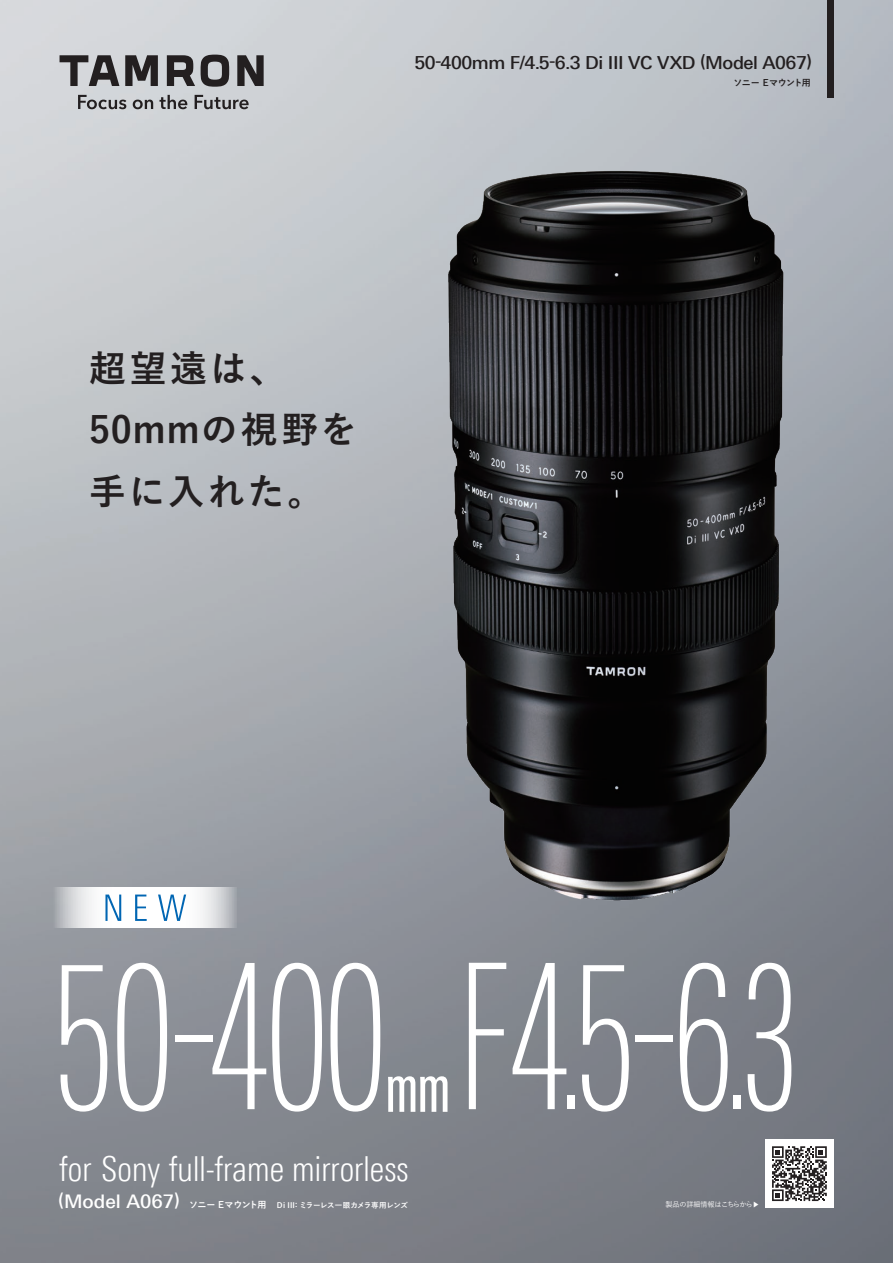
<style>
.page{position:relative;width:893px;height:1263px;background:#fff}
.page>*{position:absolute;margin:0;border:0;box-sizing:border-box;transform-origin:0 0}
.t1{font:100 202.5px "Linotype Univers 210 Cm";letter-spacing:-.025em;color:#fff}
.t2{font:700 36.75px/61.5px "Yu Go";letter-spacing:.08em;color:#231f20}
.t3{font:300 34.5px "Linotype Univers 320 Cn";letter-spacing:-.015em;color:#fff}
.t4{font:500 18.75px "Linotype Univers 530";color:#fff}
.t5{font:500 18px "Linotype Univers 530";letter-spacing:-.025em;color:#231f20}
.t6{font:700 9px "Yu Go";letter-spacing:-.055em;color:#fff}
.t7{font:700 9px "Yu Go";letter-spacing:-.055em;color:#231f20}
.t8{font:700 7.5px "Yu Go";letter-spacing:-.05em;color:#fff}
.t9{font:700 7.5px "Yu Go";letter-spacing:-.015em;color:#fff}
.t10{font:500 7.2px "Yu Go";letter-spacing:-.03em;color:#fff}
.t11{font:500 6.45px "Yu Go";color:#fff;scale:.89 1}
</style>
<div class="page">
<img style="left:0;top:0;width:893px;height:1263px">
<img style="left:278px;top:11px;width:615px;height:1017px">
<div style="left:827px;top:0;width:6px;height:98px;background:#231f20"></div>
<svg style="left:78px;top:95px;width:48px;height:14px"></svg>
<svg style="left:133px;top:100px;width:20px;height:9px"></svg>
<svg style="left:159px;top:95px;width:28px;height:14px"></svg>
<svg style="left:195px;top:95px;width:54px;height:14px"></svg>
<svg style="left:60px;top:55px;width:204px;height:32px;background:#767578"></svg>
<svg style="left:388px;top:1076px;width:59px;height:36px"></svg>
<svg style="left:52px;top:887px;width:185px;height:41px"></svg>
<svg style="left:105px;top:894px;width:16px;height:27px"></svg>
<svg style="left:135px;top:894px;width:12px;height:27px"></svg>
<svg style="left:158px;top:894px;width:28px;height:27px"></svg>
<div style="left:765px;top:1140px;width:68px;height:68px;background:#fff"></div>
<svg style="left:772px;top:1146px;width:55px;height:55px"></svg>
<p class="t5" style="left:414px;top:52px;width:399px">50-400mm F/4.5-6.3 Di III VC VXD (Model A067(</p>
<h2 class="t2" style="left:89px;top:338px;width:269px">超望遠は、<br>50mmの視野を手に入れた。</h2>
<p class="t7" style="left:733px;top:77px;width:79px">ソニー Eマウント用</p>
<h1 class="t1" style="left:51px;top:924px;width:752px">50-400 F4.5-6.3</h1>
<h3 class="t3" style="left:59px;top:1149px;width:352px">for Sony full-frame mirrorless</h3>
<p class="t4" style="left:58px;top:1190px;width:123px">(Model A067(</p>
<p class="t6" style="left:189px;top:1199px;width:79px">ソニー Eマウント用</p>
<p class="t8" style="left:300px;top:1201px;width:110px">ミラーレス一眼カメラ専用レンズ</p>
<p class="t9" style="left:277px;top:1201px;width:19px">Di III</p>
<p class="t9" style="left:295px;top:1200px;width:4px">:</p>
<p class="t10" style="left:665px;top:1198px;width:89px">製品の詳細情報はこちらから</p>
<p class="t11" style="left:753px;top:1198px;width:8px">▶</p>
</div>
